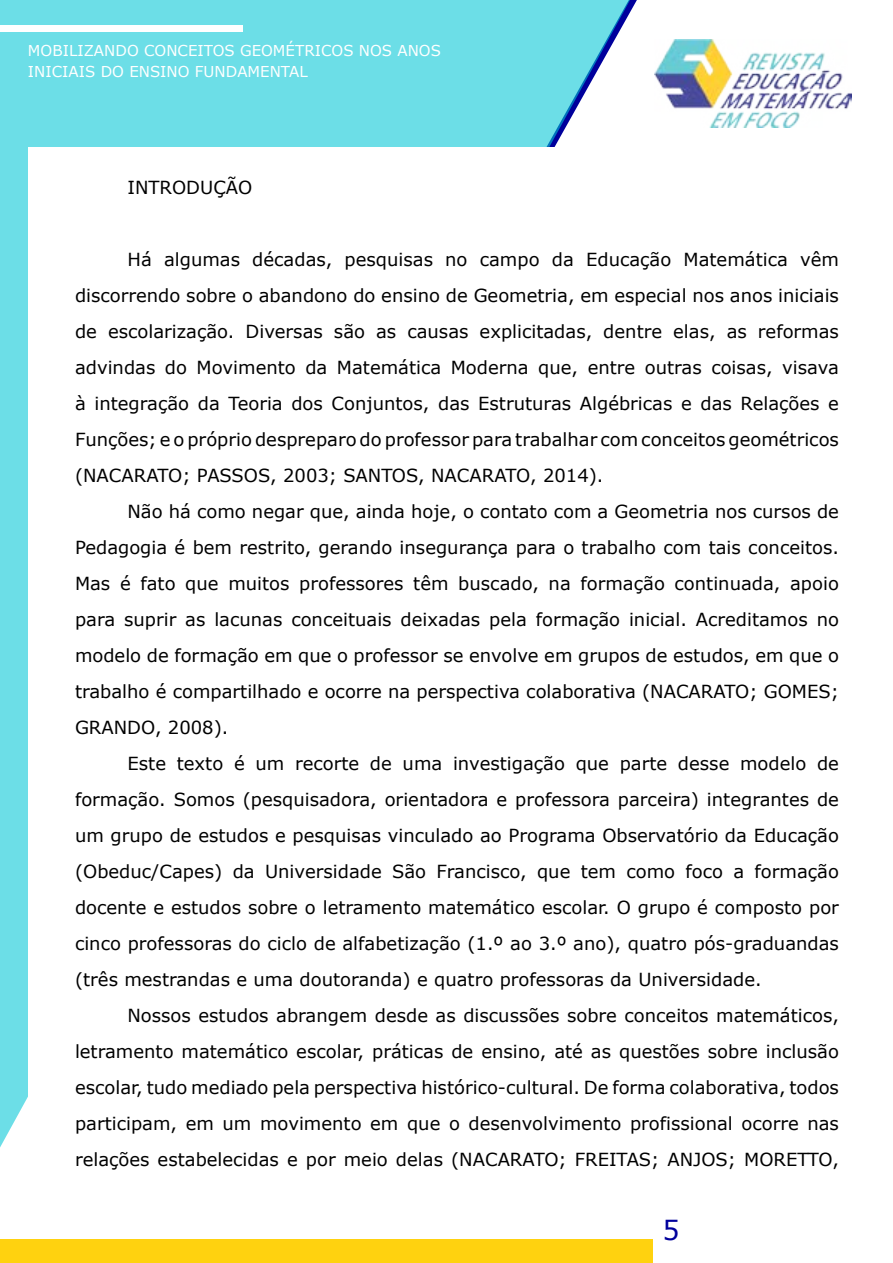
<style>
.page{position:relative;width:893px;height:1263px;background:#fff}
.page>*{position:absolute;margin:0;border:0;box-sizing:border-box;transform-origin:0 0}
.t1{font:27px "Verdana";color:#00009c}
.t2{font:18px/36px "Verdana";color:#000;text-align:justify}
.t3{font:15px/21px "Verdana";color:#fff}
</style>
<div class="page">
<img style="left:654px;top:39px;width:197px;height:88px">
<div style="left:0;top:0;width:630px;height:1147px;background:#6cdee7"></div>
<div style="left:0;top:25px;width:242px;height:6px;background:#fff"></div>
<div style="left:0;top:1239px;width:653px;height:24px;background:#ffd20f"></div>
<div style="left:28px;top:148px;width:835px;height:1074px;background:#fff"></div>
<p class="t3" style="left:28px;top:40px;width:415px">MOBILIZANDO CONCEITOS GEOMÉTRICOS NOS ANOS<br>INICIAIS DO ENSINO FUNDAMENTAL</p>
<p class="t2" style="left:128px;top:169px;width:126px">INTRODUÇÃO</p>
<p class="t2" style="left:75px;top:241px;width:765px;text-indent:53px">Há algumas décadas, pesquisas no campo da Educação Matemática vêm discorrendo sobre o abandono do ensino de Geometria, em especial nos anos iniciais de escolarização. Diversas são as causas explicitadas, dentre elas, as reformas advindas do Movimento da Matemática Moderna que, entre outras coisas, visava à integração da Teoria dos Conjuntos, das Estruturas Algébricas e das Relações e Funções; e o próprio despreparo do professor para trabalhar com conceitos geométricos (NACARATO; PASSOS, 2003; SANTOS, NACARATO, 2014).</p>
<p class="t2" style="left:75px;top:493px;width:765px;text-indent:53px">Não há como negar que, ainda hoje, o contato com a Geometria nos cursos de Pedagogia é bem restrito, gerando insegurança para o trabalho com tais conceitos.<br>Mas é fato que muitos professores têm buscado, na formação continuada, apoio para suprir as lacunas conceituais deixadas pela formação inicial. Acreditamos no modelo de formação em que o professor se envolve em grupos de estudos, em que o trabalho é compartilhado e ocorre na perspectiva colaborativa (NACARATO; GOMES; GRANDO, 2008).</p>
<p class="t2" style="left:75px;top:745px;width:765px;text-indent:53px">Este texto é um recorte de uma investigação que parte desse modelo de formação. Somos (pesquisadora, orientadora e professora parceira) integrantes de um grupo de estudos e pesquisas vinculado ao Programa Observatório da Educação (Obeduc/Capes) da Universidade São Francisco, que tem como foco a formação docente e estudos sobre o letramento matemático escolar. O grupo é composto por cinco professoras do ciclo de alfabetização (1.º ao 3.º ano), quatro pós-graduandas (três mestrandas e uma doutoranda) e quatro professoras da Universidade.</p>
<p class="t2" style="left:75px;top:997px;width:765px;text-indent:53px">Nossos estudos abrangem desde as discussões sobre conceitos matemáticos, letramento matemático escolar, práticas de ensino, até as questões sobre inclusão escolar, tudo mediado pela perspectiva histórico-cultural. De forma colaborativa, todos participam, em um movimento em que o desenvolvimento profissional ocorre nas relações estabelecidas e por meio delas (NACARATO; FREITAS; ANJOS; MORETTO,</p>
<h1 class="t1" style="left:662px;top:1212px;width:19px">5</h1>
</div>
